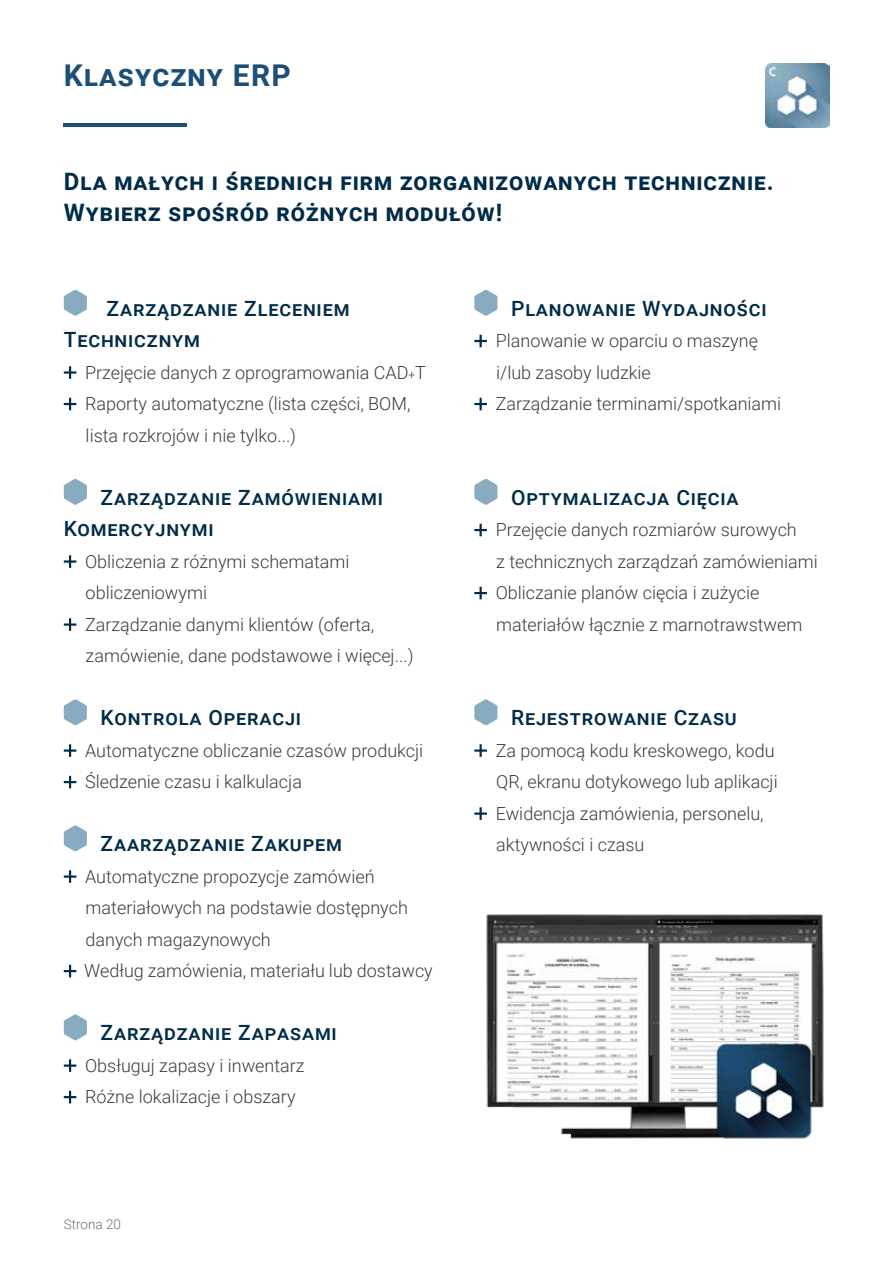
<style>
.page{position:relative;width:893px;height:1263px;background:#fff}
.page>*{position:absolute;margin:0;border:0;box-sizing:border-box;transform-origin:0 0}
.t1{font:700 30px "Roboto";letter-spacing:.04em;color:#1d4e75}
.t2{font:700 24px/31.5px "Roboto";letter-spacing:.04em;color:#002c48}
.t3{font:500 21px/31.5px "Roboto";letter-spacing:.04em;color:#002c48}
.t4{font:300 18px/31.5px "Roboto";color:#3c3c3b}
.t5{font:300 13.5px "Roboto";color:#706f6f}
.s1{font-size:12px}
</style>
<div class="page">
<hr style="left:64px;top:124px;width:123px;height:3px;background:#1d4e75">
<img style="left:765px;top:64px;width:64px;height:64px">
<img style="left:486px;top:914px;width:338px;height:225px">
<svg style="left:64px;top:290px;width:23px;height:26px"></svg>
<svg style="left:64px;top:366px;width:12px;height:13px"></svg>
<svg style="left:64px;top:398px;width:12px;height:12px"></svg>
<svg style="left:64px;top:479px;width:23px;height:26px"></svg>
<svg style="left:64px;top:555px;width:12px;height:13px"></svg>
<svg style="left:64px;top:618px;width:12px;height:13px"></svg>
<svg style="left:64px;top:699px;width:23px;height:26px"></svg>
<svg style="left:64px;top:744px;width:12px;height:13px"></svg>
<svg style="left:64px;top:776px;width:12px;height:12px"></svg>
<svg style="left:64px;top:825px;width:23px;height:26px"></svg>
<svg style="left:64px;top:870px;width:12px;height:13px"></svg>
<svg style="left:64px;top:965px;width:12px;height:12px"></svg>
<svg style="left:64px;top:1014px;width:23px;height:26px"></svg>
<svg style="left:64px;top:1059px;width:12px;height:13px"></svg>
<svg style="left:64px;top:1091px;width:12px;height:12px"></svg>
<svg style="left:474px;top:290px;width:23px;height:26px"></svg>
<svg style="left:474px;top:335px;width:13px;height:12px"></svg>
<svg style="left:474px;top:398px;width:13px;height:12px"></svg>
<svg style="left:474px;top:479px;width:23px;height:26px"></svg>
<svg style="left:474px;top:524px;width:13px;height:12px"></svg>
<svg style="left:474px;top:587px;width:13px;height:12px"></svg>
<svg style="left:474px;top:699px;width:23px;height:26px"></svg>
<svg style="left:474px;top:744px;width:13px;height:13px"></svg>
<svg style="left:474px;top:807px;width:13px;height:13px"></svg>
<h1 class="t1" style="left:64px;top:55px;width:228px">Klasyczny ERP</h1>
<h2 class="t2" style="left:64px;top:165px;width:711px">Dla małych i średnich firm zorganizowanych technicznie.<br>Wybierz spośród różnych modułów!</h2>
<p class="t3" style="left:64px;top:292px;width:287px;text-indent:43px">Zarządzanie Zleceniem<br>Technicznym</p>
<p class="t4" style="left:85px;top:356px;width:342px">Przejęcie danych z oprogramowania CAD<span class="s1">+</span>T<br>Raporty automatyczne (lista części, BOM, lista rozkrojów i nie tylko...)</p>
<p class="t3" style="left:64px;top:481px;width:321px;text-indent:37px">Zarządzanie Zamówieniami<br>Komercyjnymi</p>
<p class="t4" style="left:85px;top:545px;width:330px">Obliczenia z różnymi schematami obliczeniowymi<br>Zarządzanie danymi klientów (oferta, zamówienie, dane podstawowe i więcej...)</p>
<p class="t3" style="left:101px;top:701px;width:202px">Kontrola Operacji</p>
<p class="t4" style="left:85px;top:734px;width:340px">Automatyczne obliczanie czasów produkcji<br>Śledzenie czasu i kalkulacja</p>
<p class="t3" style="left:101px;top:827px;width:243px">Zaarządzanie Zakupem</p>
<p class="t4" style="left:84px;top:860px;width:350px">Automatyczne propozycje zamówień materiałowych na podstawie dostępnych danych magazynowych<br>Według zamówienia, materiału lub dostawcy</p>
<p class="t3" style="left:101px;top:1016px;width:238px">Zarządzanie Zapasami</p>
<p class="t4" style="left:85px;top:1049px;width:221px">Obsługuj zapasy i inwentarz<br>Różne lokalizacje i obszary</p>
<p class="t5" style="left:64px;top:1215px;width:59px">Strona 20</p>
<p class="t3" style="left:511px;top:292px;width:257px">Planowanie Wydajności</p>
<p class="t4" style="left:496px;top:324px;width:287px">Planowanie w oparciu o maszynę i/lub zasoby ludzkie<br>Zarządzanie terminami/spotkaniami</p>
<p class="t3" style="left:511px;top:481px;width:228px">Optymalizacja Cięcia</p>
<p class="t4" style="left:496px;top:513px;width:324px">Przejęcie danych rozmiarów surowych<br>z technicznych zarządzań zamówieniami Obliczanie planów cięcia i zużycie materiałów łącznie z marnotrawstwem</p>
<p class="t3" style="left:511px;top:701px;width:227px">Rejestrowanie Czasu</p>
<p class="t4" style="left:496px;top:734px;width:284px">Za pomocą kodu kreskowego, kodu<br>QR, ekranu dotykowego lub aplikacji<br>Ewidencja zamówienia, personelu, aktywności i czasu</p>
</div>
